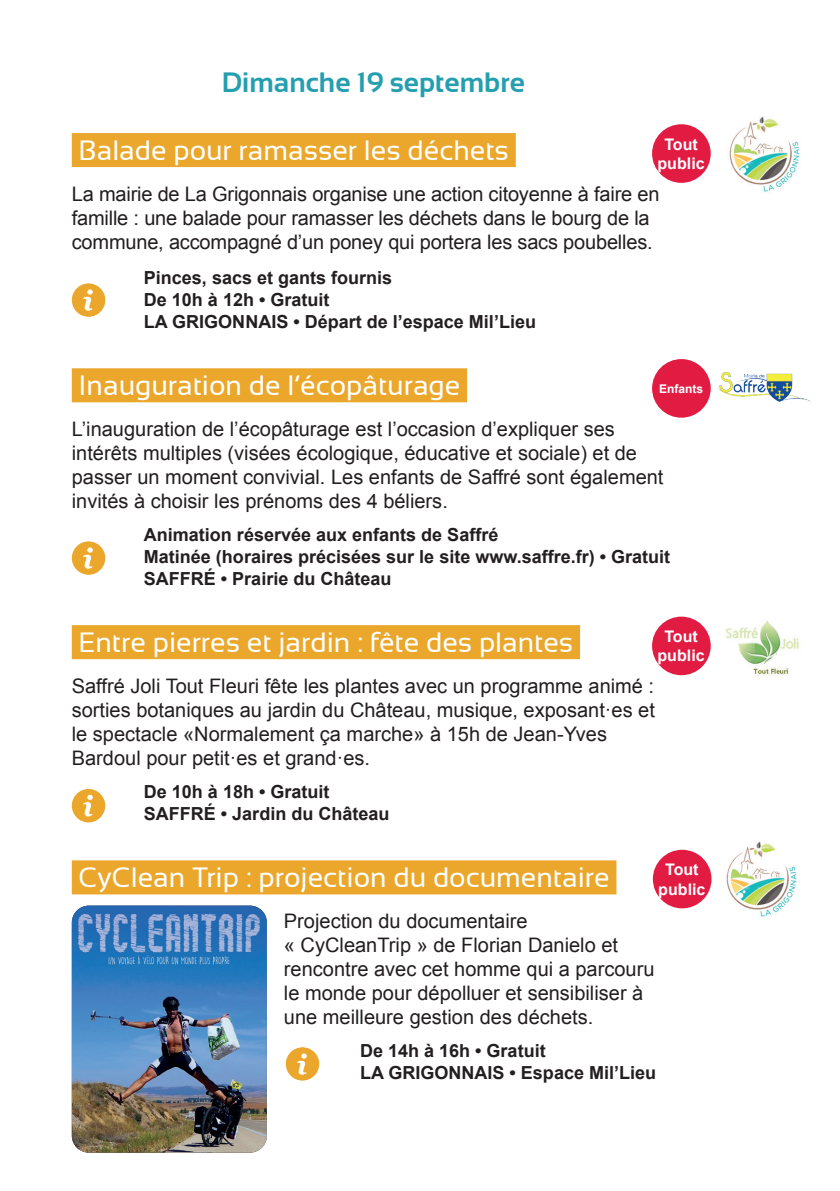
<style>
.page{position:relative;width:840px;height:1191px;background:#fff}
.page>*{position:absolute;margin:0;border:0;box-sizing:border-box;transform-origin:0 0}
.t1{font:28px "Sansation";color:#fff}
.t2{font:700 28px "Sansation";color:#259faf}
.t3{font:20px/24px "Arial";color:#231f20}
.t4{font:700 18px/21.6px "Arial";color:#231f20}
.t5{font:700 16px/19.2px "Arial";color:#fff;text-align:center}
.t6{font:700 12px "Arial";color:#fff}
</style>
<div class="page">
<div style="left:72px;top:133px;width:443px;height:34px;background:#eaa72b"></div>
<div style="left:72px;top:368px;width:395px;height:34px;background:#eaa72b"></div>
<div style="left:72px;top:625px;width:507px;height:34px;background:#eaa72b"></div>
<div style="left:72px;top:860px;width:544px;height:34px;background:#eaa72b"></div>
<div style="left:651px;top:124px;width:59px;height:59px;background:#e21b43;border-radius:50%"></div>
<img style="left:729px;top:116px;width:71px;height:76px">
<img style="left:72px;top:283px;width:33px;height:34px;border-radius:17px">
<div style="left:651px;top:359px;width:59px;height:59px;background:#e21b43;border-radius:50%"></div>
<img style="left:72px;top:541px;width:33px;height:34px;border-radius:17px">
<img style="left:72px;top:789px;width:33px;height:33px;border-radius:17px">
<img style="left:285px;top:1047px;width:34px;height:33px;border-radius:17px">
<img style="left:717px;top:371px;width:94px;height:31px">
<div style="left:651px;top:616px;width:59px;height:59px;background:#e21b43;border-radius:50%"></div>
<div style="left:652px;top:849px;width:59px;height:59px;background:#e21b43;border-radius:50%"></div>
<img style="left:72px;top:905px;width:195px;height:247px">
<img style="left:726px;top:620px;width:73px;height:57px">
<img style="left:726px;top:841px;width:71px;height:76px">
<h1 class="t2" style="left:222px;top:67px;width:304px">Dimanche 19 septembre</h1>
<p class="t5" style="left:657px;top:135px;width:49px">Tout public</p>
<h1 class="t1" style="left:79px;top:135px;width:431px">Balade pour ramasser les déchets</h1>
<p class="t3" style="left:72px;top:182px;width:589px">La mairie de La Grigonnais organise une action citoyenne à faire en famille : une balade pour ramasser les déchets dans le bourg de la commune, accompagné d’un poney qui portera les sacs poubelles.</p>
<p class="t4" style="left:144px;top:268px;width:393px">Pinces, sacs et gants fournis<br>De 10h à 12h • Gratuit<br>LA GRIGONNAIS • Départ de l’espace Mil’Lieu</p>
<h1 class="t1" style="left:79px;top:370px;width:383px">Inauguration de l’écopâturage</h1>
<p class="t3" style="left:72px;top:417px;width:593px">L’inauguration de l’écopâturage est l’occasion d’expliquer ses intérêts multiples (visées écologique, éducative et sociale) et de passer un moment convivial. Les enfants de Saffré sont également invités à choisir les prénoms des 4 béliers.</p>
<p class="t4" style="left:144px;top:525px;width:527px">Animation réservée aux enfants de Saffré<br>Matinée (horaires précisées sur le site www.saffre.fr) • Gratuit<br>SAFFRÉ • Prairie du Château</p>
<p class="t6" style="left:658px;top:380px;width:46px">Enfants</p>
<p class="t5" style="left:657px;top:627px;width:49px">Tout public</p>
<h1 class="t1" style="left:79px;top:627px;width:517px">Entre pierres et jardin : fête des plantes s</h1>
<p class="t3" style="left:72px;top:674px;width:584px">Saffré Joli Tout Fleuri fête les plantes avec un programme animé : sorties botaniques au jardin du Château, musique, exposant·es et le spectacle «Normalement ça marche» à 15h de Jean-Yves Bardoul pour petit·es et grand·es.</p>
<p class="t4" style="left:144px;top:781px;width:247px">De 10h à 18h • Gratuit<br>SAFFRÉ • Jardin du Château</p>
<p class="t5" style="left:658px;top:860px;width:49px">Tout public</p>
<h1 class="t1" style="left:79px;top:862px;width:532px">CyClean Trip : projection du documentaire</h1>
<p class="t3" style="left:284px;top:909px;width:372px">Projection du documentaire<br>« CyCleanTrip » de Florian Danielo et rencontre avec cet homme qui a parcouru le monde pour dépolluer et sensibiliser à une meilleure gestion des déchets.</p>
<p class="t4" style="left:360px;top:1041px;width:297px">De 14h à 16h • Gratuit<br>LA GRIGONNAIS • Espace Mil’Lieu</p>
</div>
